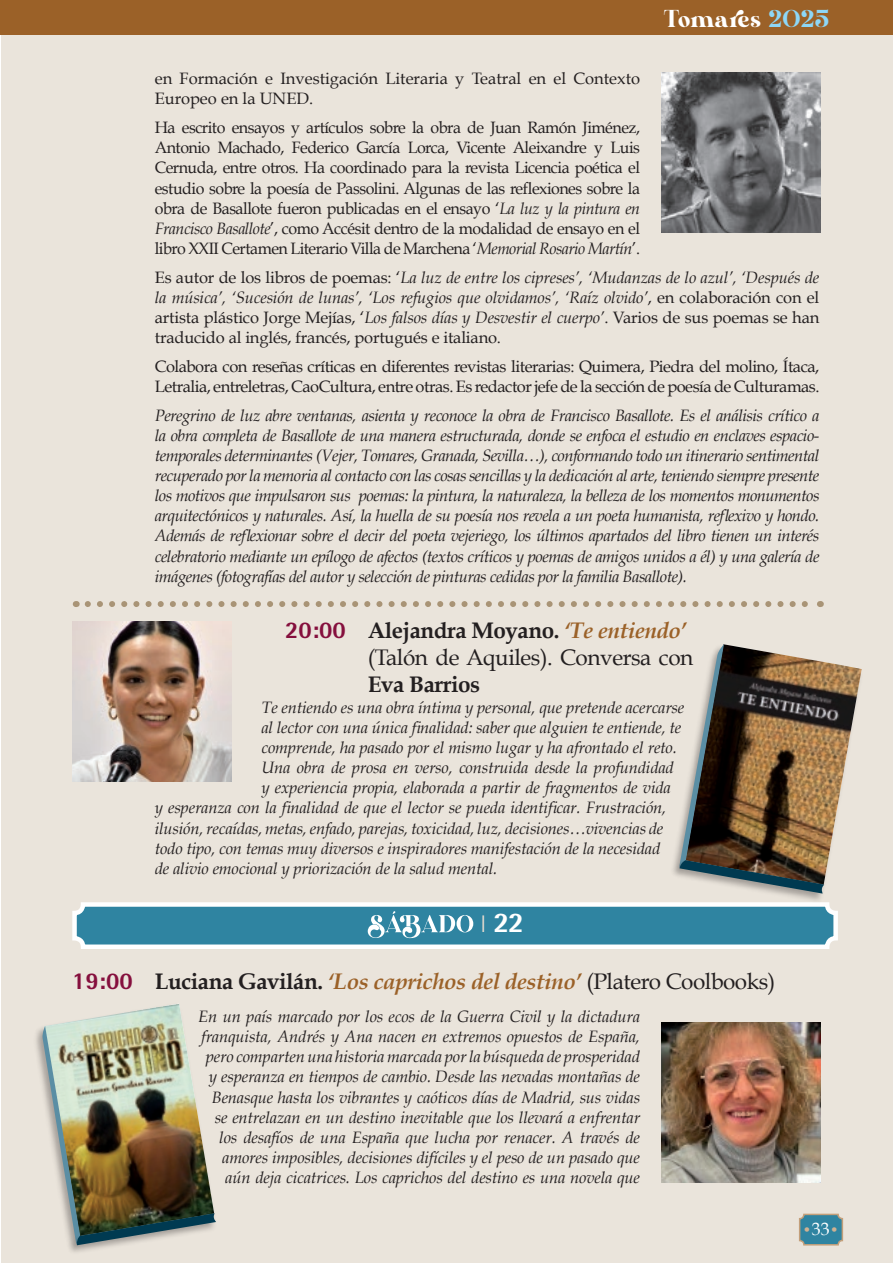
<style>
.page{position:relative;width:893px;height:1263px;background:#fff}
.page>*{position:absolute;margin:0;border:0;box-sizing:border-box;transform-origin:0 0}
.t1{font:28.5px "Bavista Soulare";letter-spacing:.03em;color:#fff}
.t2{font:800 28.5px "Rotis Semi Sans";color:#fff}
.t3{font:italic 700 22.5px "Book Antiqua";letter-spacing:-.02em;color:#9b6128}
.t4{font:22.5px/27px "Book Antiqua";letter-spacing:-.02em;color:#231f20;text-align:right}
.t5{font:700 22.5px "Book Antiqua";letter-spacing:-.02em;color:#231f20}
.t6{font:italic 16.5px/20.1px "Book Antiqua";letter-spacing:-.01em;color:#231f20;text-align:justify}
.t7{font:16.5px/20.1px "Book Antiqua";letter-spacing:-.03em;color:#231f20;text-align:justify}
.t8{font:16.5px/20.1px "Book Antiqua";color:#231f20}
.t9{font:15px "Book Antiqua";color:#cfb192}
.s1{color:#8dd7f7}
.s2{font-style:italic}
.s3{font-style:normal}
.s4{font-family:"Rotis Semi Sans";font-weight:800;font-size:24px;color:#850f3d}
.s5{font-weight:700}
.s6{font-weight:700;font-style:italic;color:#9b6128}
.s7{font-weight:300;font-size:24px;color:#ebded0}
.s8{font-family:"Rotis Semi Sans";font-weight:800;font-style:normal;font-size:24px;color:#850f3d}
.s9{font-style:normal;color:#231f20}
.s10{font-weight:400;font-style:normal;color:#231f20}
.s11{font-size:18px;color:#fff}
</style>
<div class="page">
<hr style="left:0;top:0;width:1px;height:1263px;background:#eae4db">
<div style="left:1px;top:0;width:892px;height:1263px;background:#eae4db"></div>
<div style="left:0;top:0;width:893px;height:35px;background:#9b6128"></div>
<div style="left:800px;top:1214px;width:42px;height:31px;background:#2f84a1;border-radius:4px"></div>
<div style="left:799px;top:1214px;width:44px;height:31px;border:2px solid #c39f7a;border-radius:4px"></div>
<div style="left:75px;top:904px;width:761px;height:43px;background:#2f84a1;border-radius:9px"></div>
<div style="left:72px;top:902px;width:766px;height:47px;border:4px solid #fff;border-radius:9px"></div>
<svg style="left:368px;top:911px;width:105px;height:27px"></svg>
<svg style="left:88px;top:601px;width:720px;height:6px"></svg>
<img style="left:661px;top:72px;width:160px;height:160px">
<img style="left:72px;top:622px;width:160px;height:160px">
<img style="left:661px;top:1023px;width:160px;height:159px">
<div style="left:671px;top:860px;width:154px;height:43px;background:#231f20;opacity:.34"></div>
<svg style="left:679px;top:644px;width:183px;height:249px"></svg>
<div style="left:32px;top:1025px;width:50px;height:229px;background:#231f20;opacity:.34"></div>
<div style="left:68px;top:1212px;width:149px;height:43px;background:#231f20;opacity:.34"></div>
<img style="left:42px;top:1004px;width:174px;height:241px">
<h1 class="t1" style="left:664px;top:6px;width:167px">Tomares <span class="s1">2O25</span></h1>
<p class="t8" style="left:155px;top:69px;width:487px">en Formación e Investigación Literaria y Teatral en el Contexto<br>Europeo en la UNED.</p>
<p class="t7" style="left:155px;top:117px;width:487px">Ha escrito ensayos y artículos sobre la obra de Juan Ramón Jiménez, Antonio Machado, Federico García Lorca, Vicente Aleixandre y Luis Cernuda, entre otros. Ha coordinado para la revista Licencia poética el estudio sobre la poesía de Passolini. Algunas de las reflexiones sobre la obra de Basallote fueron publicadas en el ensayo ‘<span class="s2">La luz y la pintura en Francisco Basallote</span>’, como Accésit dentro de la modalidad de ensayo en el libro XXII Certamen Literario Villa de Marchena ‘<span class="s2">Memorial Rosario Martín</span>’.</p>
<p class="t6" style="left:155px;top:267px;width:666px"><span class="s3">Es autor de los libros de poemas: ‘</span>La luz de entre los cipreses’, ‘Mudanzas de lo azul’, ‘Después de la música’, ‘Sucesión de lunas’, ‘Los refugios que olvidamos’, ‘Raíz olvido’<span class="s3">, en colaboración con el artista plástico Jorge Mejías, ‘</span>Los falsos días y Desvestir el cuerpo’<span class="s3">. Varios de sus poemas se han traducido al inglés, francés, portugués e italiano.</span></p>
<p class="t7" style="left:155px;top:356px;width:666px">Colabora con reseñas críticas en diferentes revistas literarias: Quimera, Piedra del molino, Ítaca,<br>Letralia, entreletras, CaoCultura, entre otras. Es redactor jefe de la sección de poesía de Culturamas.</p>
<p class="t6" style="left:155px;top:405px;width:666px">Peregrino de luz abre ventanas, asienta y reconoce la obra de Francisco Basallote. Es el análisis crítico a la obra completa de Basallote de una manera estructurada, donde se enfoca el estudio en enclaves espacio&shy;temporales determinantes (Vejer, Tomares, Granada, Sevilla…), conformando todo un itinerario sentimental recuperado por la memoria al contacto con las cosas sencillas y la dedicación al arte, teniendo siempre presente los motivos que impulsaron sus poemas: la pintura, la naturaleza, la belleza de los momentos monumentos arquitectónicos y naturales. Así, la huella de su poesía nos revela a un poeta humanista, reflexivo y hondo.<br>Además de reflexionar sobre el decir del poeta vejeriego, los últimos apartados del libro tienen un interés celebratorio mediante un epílogo de afectos (textos críticos y poemas de amigos unidos a él) y una galería de imágenes (fotografías del autor y selección de pinturas cedidas por la familia Basallote).</p>
<h2 class="t4" style="left:285px;top:617px;width:410px"><span class="s4">20:00</span> <span class="s5">Alejandra Moyano.</span> <span class="s6">‘Te entiendo’ </span>(Talón de Aquiles). Conversa con</h2>
<h2 class="t5" style="left:368px;top:672px;width:114px">Eva Barrios</h2>
<p class="t6" style="left:261px;top:697px;width:424px">Te entiendo es una obra íntima y personal, que pretende acercarse</p>
<p class="t6" style="left:261px;top:717px;width:421px">al lector con una única finalidad: saber que alguien te entiende, te</p>
<p class="t6" style="left:261px;top:737px;width:417px">comprende, ha pasado por el mismo lugar y ha afrontado el reto.</p>
<p class="t6" style="left:261px;top:758px;width:414px">Una obra de prosa en verso, construida desde la profundidad</p>
<p class="t6" style="left:261px;top:778px;width:411px">y experiencia propia, elaborada a partir de fragmentos de vida</p>
<p class="t6" style="left:155px;top:798px;width:513px">y esperanza con la finalidad de que el lector se pueda identificar. Frustración,</p>
<p class="t6" style="left:155px;top:818px;width:510px">ilusión, recaídas, metas, enfado, parejas, toxicidad, luz, decisiones…vivencias de</p>
<p class="t6" style="left:155px;top:838px;width:507px">todo tipo, con temas muy diversos e inspiradores manifestación de la necesidad</p>
<p class="t6" style="left:155px;top:858px;width:344px">de alivio emocional y priorización de la salud mental.</p>
<h1 class="t2" style="left:480px;top:904px;width:45px"><span class="s7">I</span> 22</h1>
<h2 class="t3" style="left:72px;top:968px;width:705px"><span class="s8">19:00</span> <span class="s9">Luciana Gavilán.</span> ‘Los caprichos del destino’ <span class="s10">(Platero Coolbooks)</span></h2>
<p class="t6" style="left:198px;top:1006px;width:443px;text-align:right">En un país marcado por los ecos de la Guerra Civil y la dictadura franquista, Andrés y Ana nacen en extremos opuestos de España, pero comparten una historia marcada por la búsqueda de prosperidad y esperanza en tiempos de cambio. Desde las nevadas montañas de Benasque hasta los vibrantes y caóticos días de Madrid, sus vidas se entrelazan en un destino inevitable que los llevará a enfrentar los desafíos de una España que lucha por renacer. A través de amores imposibles, decisiones difíciles y el peso de un pasado que aún deja cicatrices. Los caprichos del destino es una novela que</p>
<p class="t9" style="left:803px;top:1220px;width:38px">•<span class="s11">33</span>•</p>
</div>
